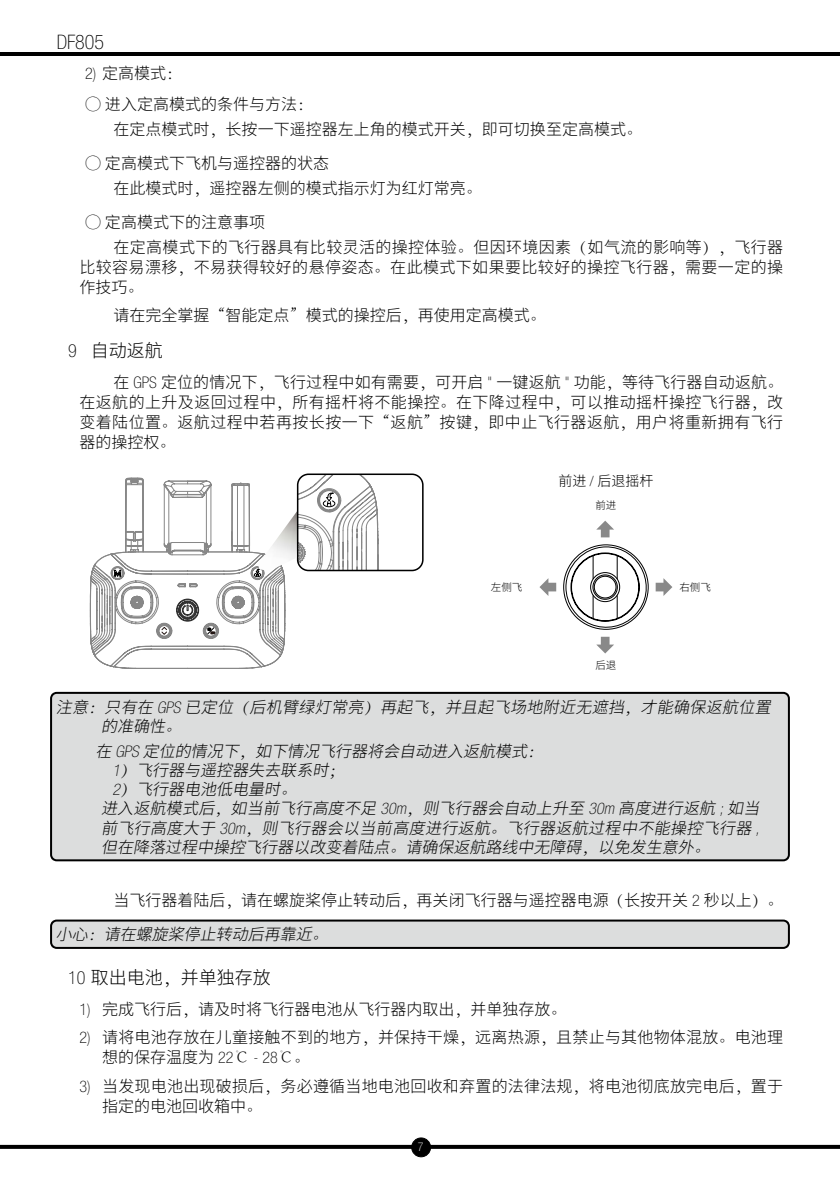
<style>
.page{position:relative;width:840px;height:1191px;background:#fff}
.page>*{position:absolute;margin:0;border:0;box-sizing:border-box;transform-origin:0 0}
.t1{font:100 condensed 20px "Helvetica Neue LT Std";color:#000}
.t2{font:300 18px "Noto Sans Hans";color:#000}
.t3{font:300 16px/20px "Noto Sans Hans";color:#000}
.t4{font:italic 300 16px/19.2px "Noto Sans Hans";color:#000}
.t5{font:300 16px/24.8px "Noto Sans Hans";letter-spacing:.02em;color:#000}
.t6{font:300 16px/20px "Noto Sans Hans";letter-spacing:.025em;color:#000}
.t7{font:300 14px "Noto Sans Hans";color:#000}
.t8{font:100 condensed 12px "Helvetica Neue LT Std";color:#fff}
.t9{font:300 10.4px "Noto Sans Hans";color:#000}
.s1{font-family:"Helvetica Neue LT Std";font-weight:100;font-stretch:condensed}
.s2{font-family:"Adobe Song Std"}
.s3{font-style:italic}
.s4{font-family:"Adobe Song Std";font-style:italic}
</style>
<div class="page">
<svg style="left:596px;top:520px;width:17px;height:17px"></svg>
<svg style="left:539px;top:578px;width:17px;height:18px"></svg>
<svg style="left:563px;top:544px;width:109px;height:110px"></svg>
<svg style="left:90px;top:478px;width:195px;height:191px"></svg>
<img style="left:258px;top:503px;width:39px;height:68px">
<svg style="left:297px;top:476px;width:82px;height:93px"></svg>
<div style="left:297px;top:473px;width:126px;height:98px;border:2px solid #000;border-radius:11px"></div>
<svg style="left:0;top:1144px;width:839px;height:4px;background:#383838"></svg>
<div style="left:411px;top:1138px;width:19px;height:18px;background:#000;border-radius:50%"></div>
<div style="left:411px;top:1137px;width:20px;height:20px;border:1px solid #000;border-radius:50%"></div>
<hr style="left:0;top:53px;width:839px;height:3px;background:#000">
<div style="left:51px;top:693px;width:737px;height:167px;background:#dcdddd;border-radius:2px"></div>
<div style="left:50px;top:692px;width:739px;height:169px;border:2px solid #000;border-radius:6px"></div>
<div style="left:51px;top:920px;width:737px;height:28px;background:#dcdddd;border-radius:2px"></div>
<div style="left:50px;top:919px;width:739px;height:30px;border:2px solid #000;border-radius:6px"></div>
<p class="t1" style="left:57px;top:31px;width:49px">DF805</p>
<p class="t3" style="left:85px;top:64px;width:99px"><span class="s1">2)</span> 定高模式<span class="s2">：</span></p>
<p class="t3" style="left:113px;top:92px;width:529px;line-height:24.8px;text-indent:-28px"><span class="s2">○</span> 进入定高模式的条件与方法<span class="s2">：<br></span>在定点模式时<span class="s2">，</span>长按一下遥控器左上角的模式开关<span class="s2">，</span>即可切换至定高模式<span class="s2">。</span></p>
<p class="t3" style="left:113px;top:151px;width:369px;line-height:24.8px;text-indent:-28px"><span class="s2">○</span> 定高模式下飞机与遥控器的状态<br>在此模式时<span class="s2">，</span>遥控器左侧的模式指示灯为红灯常亮<span class="s2">。</span></p>
<p class="t5" style="left:113px;top:210px;width:670px;text-indent:-28px"><span class="s2">○</span> 定高模式下的注意事项<br>在定高模式下的飞行器具有比较灵活的操控体验<span class="s2">。</span>但因环境因素<span class="s2">（</span>如气流的影响等<span class="s2">），</span>飞行器</p>
<p class="t6" style="left:79px;top:257px;width:704px">比较容易漂移<span class="s2">，</span>不易获得较好的悬停姿态<span class="s2">。</span>在此模式下如果要比较好的操控飞行器<span class="s2">，</span>需要一定的操作技巧<span class="s2">。</span></p>
<p class="t3" style="left:113px;top:306px;width:433px">请在完全掌握<span class="s2">“</span>智能定点<span class="s2">”</span>模式的操控后<span class="s2">，</span>再使用定高模式<span class="s2">。</span></p>
<p class="t2" style="left:68px;top:340px;width:96px"><span class="s1">9</span> 自动返航</p>
<p class="t3" style="left:79px;top:372px;width:705px;text-align:justify;text-indent:34px">在 <span class="s1">GPS</span> 定位的情况下<span class="s2">，</span>飞行过程中如有需要<span class="s2">，</span>可开启 <span class="s1">"</span> 一键返航 <span class="s1">"</span> 功能<span class="s2">，</span>等待飞行器自动返航<span class="s2">。</span>在返航的上升及返回过程中<span class="s2">，</span>所有摇杆将不能操控<span class="s2">。</span>在下降过程中<span class="s2">，</span>可以推动摇杆操控飞行器<span class="s2">，</span>改变着陆位置<span class="s2">。</span>返航过程中若再按长按一下<span class="s2">“</span>返航<span class="s2">”</span>按键<span class="s2">，</span>即中止飞行器返航<span class="s2">，</span>用户将重新拥有飞行器的操控权<span class="s2">。</span></p>
<p class="t7" style="left:558px;top:473px;width:96px">前进 <span class="s1">/</span> 后退摇杆</p>
<p class="t9" style="left:595px;top:499px;width:22px">前进</p>
<p class="t9" style="left:490px;top:581px;width:33px">左侧飞</p>
<p class="t9" style="left:679px;top:581px;width:33px">右侧飞</p>
<p class="t9" style="left:595px;top:659px;width:22px">后退</p>
<p class="t4" style="left:101px;top:697px;width:679px;text-indent:-45px">注意<span class="s2">：</span>只有在 <span class="s1">GPS</span> 已定位<span class="s2">（</span>后机臂绿灯常亮<span class="s2">）</span>再起飞<span class="s2">，</span>并且起飞场地附近无遮挡<span class="s2">，</span>才能确保返航位置的准确性<span class="s2">。</span></p>
<p class="t4" style="left:95px;top:741px;width:452px">在 <span class="s1">GPS</span> 定位的情况下<span class="s2">，</span>如下情况飞行器将会自动进入返航模式<span class="s2">：</span></p>
<p class="t4" style="left:112px;top:761px;width:236px"><span class="s1">1</span> <span class="s2">）</span>飞行器与遥控器失去联系时<span class="s2">；</span></p>
<p class="t4" style="left:112px;top:780px;width:188px"><span class="s1">2</span><span class="s2">）</span>飞行器电池低电量时<span class="s2">。</span></p>
<p class="t4" style="left:101px;top:799px;width:667px">进入返航模式后<span class="s2">，</span>如当前飞行高度不足 <span class="s1">30m</span> <span class="s2">，</span>则飞行器会自动上升至 <span class="s1">30m</span> 高度进行返航 <span class="s1">;</span> 如当</p>
<p class="t4" style="left:101px;top:818px;width:662px">前飞行高度大于 <span class="s1">30m</span> <span class="s2">，</span>则飞行器会以当前高度进行返航<span class="s2">。</span>飞行器返航过程中不能操控飞行器 <span class="s1">,</span></p>
<p class="t4" style="left:101px;top:837px;width:613px">但在降落过程中操控飞行器以改变着陆点<span class="s2">。</span>请确保返航路线中无障碍<span class="s2">，</span>以免发生意外<span class="s2">。</span></p>
<p class="t3" style="left:56px;top:883px;width:728px;line-height:34.2px;text-indent:58px">当飞行器着陆后<span class="s2">，</span>请在螺旋桨停止转动后<span class="s2">，</span>再关闭飞行器与遥控器电源<span class="s2">（</span>长按开关 <span class="s1">2</span> 秒以上<span class="s2">）。</span><span class="s3">小心</span><span class="s4">：</span><span class="s3">请在螺旋桨停止转动后再靠近</span><span class="s4">。</span></p>
<p class="t2" style="left:68px;top:967px;width:204px"><span class="s1">10</span> 取出电池<span class="s2">，</span>并单独存放</p>
<p class="t3" style="left:79px;top:999px;width:488px"><span class="s1">1)</span> 完成飞行后<span class="s2">，</span>请及时将飞行器电池从飞行器内取出<span class="s2">，</span>并单独存放<span class="s2">。</span></p>
<p class="t3" style="left:102px;top:1027px;width:682px;text-indent:-23px"><span class="s1">2)</span> 请将电池存放在儿童接触不到的地方<span class="s2">，</span>并保持干燥<span class="s2">，</span>远离热源<span class="s2">，</span>且禁止与其他物体混放<span class="s2">。</span>电池理想的保存温度为 <span class="s1">22</span><span class="s2">℃</span> <span class="s1">- 28</span><span class="s2">℃。</span></p>
<p class="t3" style="left:102px;top:1076px;width:682px;text-indent:-23px"><span class="s1">3)</span> 当发现电池出现破损后<span class="s2">，</span>务必遵循当地电池回收和弃置的法律法规<span class="s2">，</span>将电池彻底放完电后<span class="s2">，</span>置于指定的电池回收箱中<span class="s2">。</span></p>
<p class="t8" style="left:417px;top:1140px;width:7px">7</p>
</div>
